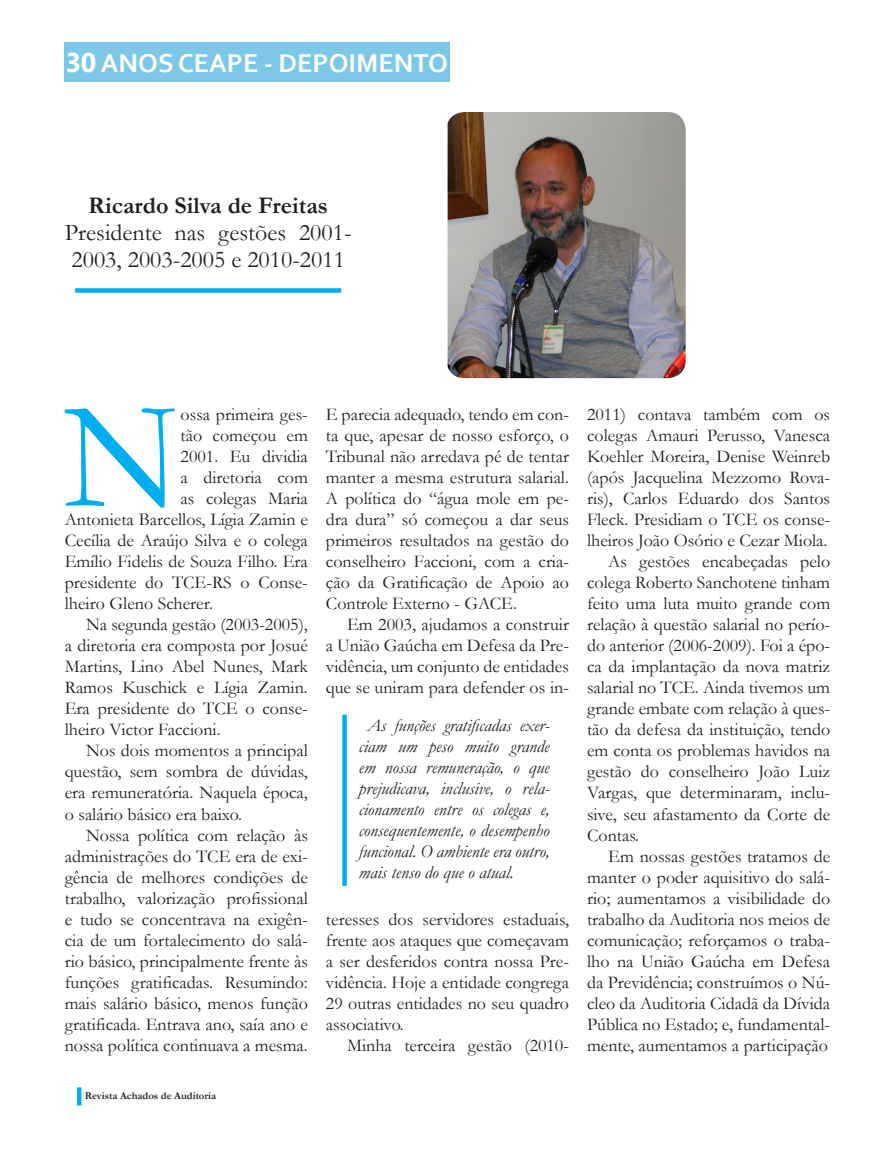
<style>
.page{position:relative;width:893px;height:1149px;background:#fff}
.page>*{position:absolute;margin:0;border:0;box-sizing:border-box;transform-origin:0 0}
.t1{font:152.7px "Garamond";color:#00aeef}
.t2{font:700 27px "Corbel";color:#fff}
.t3{font:24px/27px "Garamond";color:#231f20}
.t4{font:700 24px "Garamond";color:#231f20}
.t5{font:18px/21px "Garamond";color:#231f20;text-align:justify}
.t6{font:italic 18px/21px "Garamond";color:#231f20;text-align:justify}
.t7{font:700 10.5px "Garamond";color:#231f20}
.s1{font-family:"Ebrima"}
</style>
<div class="page">
<div style="left:64px;top:43px;width:385px;height:39px;background:#7dc8e6"></div>
<hr style="left:77px;top:1086px;width:4px;height:18px;background:#00aeef">
<svg style="left:75px;top:288px;width:266px;height:4px"></svg>
<img style="left:448px;top:112px;width:238px;height:266px">
<div style="left:342px;top:714px;width:5px;height:171px;background:#00aeef"></div>
<p class="t2" style="left:65px;top:46px;width:384px"><span class="s1">30</span> ANOS CEAPE - DEPOIMENTO</p>
<p class="t4" style="left:88px;top:189px;width:241px">Ricardo Silva de Freitas</p>
<p class="t3" style="left:65px;top:219px;width:288px">Presidente nas gestões 2001-<br>2003, 2003-2005 e 2010-2011</p>
<p class="t1" style="left:63px;top:353px;width:119px">N</p>
<p class="t5" style="left:181px;top:403px;width:129px">ossa primeira ges-</p>
<p class="t5" style="left:181px;top:424px;width:129px">tão começou em</p>
<p class="t5" style="left:181px;top:445px;width:129px">2001. Eu dividia</p>
<p class="t5" style="left:181px;top:466px;width:129px">a diretoria com</p>
<p class="t5" style="left:181px;top:487px;width:129px">as colegas Maria</p>
<p class="t5" style="left:65px;top:508px;width:245px">Antonieta Barcellos, Lígia Zamin e</p>
<p class="t5" style="left:65px;top:529px;width:245px">Cecília de Araújo Silva e o colega</p>
<p class="t5" style="left:65px;top:550px;width:245px">Emílio Fidelis de Souza Filho. Era</p>
<p class="t5" style="left:65px;top:571px;width:245px">presidente do TCE-RS o Conse-</p>
<p class="t5" style="left:65px;top:592px;width:150px">lheiro Gleno Scherer.</p>
<p class="t5" style="left:65px;top:613px;width:245px;text-indent:21px">Na segunda gestão (2003-2005), a diretoria era composta por Josué Martins, Lino Abel Nunes, Mark Ramos Kuschick e Lígia Zamin.<br>Era presidente do TCE o conse&shy;lheiro Victor Faccioni.</p>
<p class="t5" style="left:65px;top:739px;width:245px;text-indent:21px">Nos dois momentos a principal questão, sem sombra de dúvidas, era remuneratória. Naquela época, o salário básico era baixo.</p>
<p class="t5" style="left:65px;top:823px;width:245px;text-indent:21px">Nossa política com relação às administrações do TCE era de exi&shy;gência de melhores condições de trabalho, valorização profissional e tudo se concentrava na exigên&shy;cia de um fortalecimento do salá&shy;rio básico, principalmente frente às funções gratificadas. Resumindo: mais salário básico, menos função gratificada. Entrava ano, saía ano e nossa política continuava a mesma.</p>
<p class="t7" style="left:85px;top:1088px;width:133px">Revista Achados de Auditoria</p>
<p class="t5" style="left:326px;top:403px;width:245px">E parecia adequado, tendo em con&shy;ta que, apesar de nosso esforço, o Tribunal não arredava pé de tentar manter a mesma estrutura salarial.<br>A política do “água mole em pe&shy;dra dura” só começou a dar seus primeiros resultados na gestão do conselheiro Faccioni, com a cria&shy;ção da Gratificação de Apoio ao Controle Externo - GACE.</p>
<p class="t5" style="left:326px;top:613px;width:245px;text-indent:21px">Em 2003, ajudamos a construir a União Gaúcha em Defesa da Pre&shy;vidência, um conjunto de entidades que se uniram para defender os in-</p>
<p class="t6" style="left:359px;top:714px;width:192px;text-indent:8px">As funções gratificadas exer&shy;ciam um peso muito grande em nossa remuneração, o que prejudicava, inclusive, o rela&shy;cionamento entre os colegas e, consequentemente, o desempenho funcional. O ambiente era outro, mais tenso do que o atual.</p>
<p class="t5" style="left:326px;top:907px;width:245px">teresses dos servidores estaduais, frente aos ataques que começavam a ser desferidos contra nossa Pre&shy;vidência. Hoje a entidade congrega 29 outras entidades no seu quadro associativo.</p>
<p class="t5" style="left:347px;top:1033px;width:223px">Minha terceira gestão (2010-</p>
<p class="t5" style="left:587px;top:403px;width:245px">2011) contava também com os colegas Amauri Perusso, Vanesca Koehler Moreira, Denise Weinreb (após Jacquelina Mezzomo Rova&shy;ris), Carlos Eduardo dos Santos Fleck. Presidiam o TCE os conse&shy;lheiros João Osório e Cezar Miola.</p>
<p class="t5" style="left:587px;top:550px;width:245px;text-indent:21px">As gestões encabeçadas pelo colega Roberto Sanchotene tinham feito uma luta muito grande com relação à questão salarial no perío&shy;do anterior (2006-2009). Foi a épo&shy;ca da implantação da nova matriz salarial no TCE. Ainda tivemos um grande embate com relação à ques&shy;tão da defesa da instituição, tendo em conta os problemas havidos na gestão do conselheiro João Luiz Vargas, que determinaram, inclu&shy;sive, seu afastamento da Corte de Contas.</p>
<p class="t5" style="left:587px;top:844px;width:245px;text-indent:21px">Em nossas gestões tratamos de manter o poder aquisitivo do salá&shy;rio; aumentamos a visibilidade do trabalho da Auditoria nos meios de comunicação; reforçamos o traba&shy;lho na União Gaúcha em Defesa da Previdência; construímos o Nú&shy;cleo da Auditoria Cidadã da Dívida Pública no Estado; e, fundamental&shy;mente, aumentamos a participação</p>
</div>
